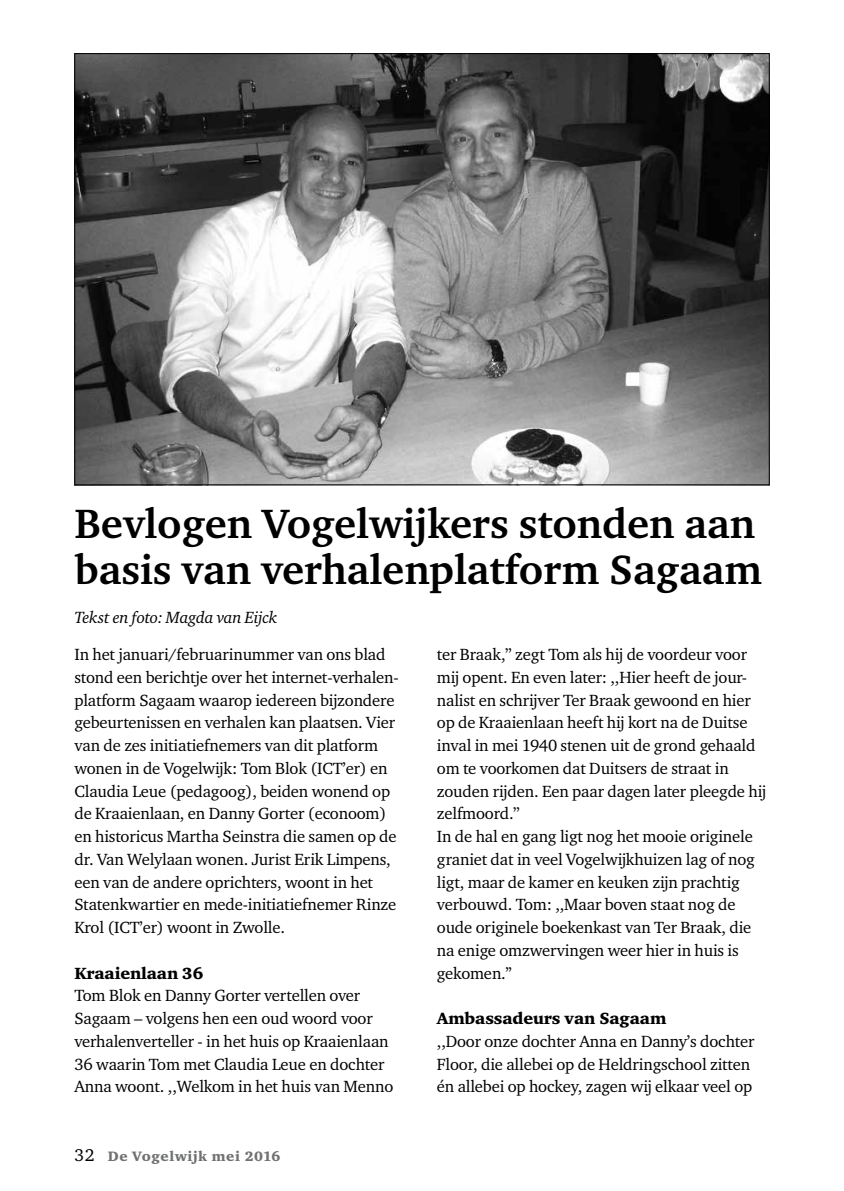
<style>
.page{position:relative;width:844px;height:1191px;background:#fff}
.page>*{position:absolute;margin:0;border:0;box-sizing:border-box;transform-origin:0 0}
.t1{font:700 42px/45.5px "Charter ITC";color:#000}
.t2{font:16.62px/22.8px "Charter ITC";letter-spacing:-.01em;color:#000}
.t3{font:16.62px "Charter ITC Blac";letter-spacing:-.01em;color:#000}
.t4{font:italic 16.62px "Charter ITC";letter-spacing:-.01em;color:#000}
.t5{font:14px "Charter ITC Blac";letter-spacing:.04em;color:#707172}
.s1{font-family:"Charter ITC";font-size:17.5px;color:#000}
</style>
<div class="page">
<img style="left:76px;top:55px;width:691px;height:428px">
<h1 class="t1" style="left:74px;top:500px;width:689px">Bevlogen Vogelwijkers stonden aan basis van verhalenplatform Sagaam</h1>
<p class="t4" style="left:74px;top:607px;width:204px">Tekst en foto: Magda van Eijck</p>
<p class="t2" style="left:437px;top:642px;width:331px">ter Braak,” zegt Tom als hij de voordeur voor mij opent. En even later: ,,Hier heeft de jour&shy;nalist en schrijver Ter Braak gewoond en hier op de Kraaienlaan heeft hij kort na de Duitse inval in mei 1940 stenen uit de grond gehaald om te voorkomen dat Duitsers de straat in zouden rijden. Een paar dagen later pleegde hij zelfmoord.”<br>In de hal en gang ligt nog het mooie originele graniet dat in veel Vogelwijkhuizen lag of nog ligt, maar de kamer en keuken zijn prachtig verbouwd. Tom: ,,Maar boven staat nog de oude originele boekenkast van Ter Braak, die na enige omzwervingen weer hier in huis is gekomen.’’</p>
<p class="t3" style="left:437px;top:1008px;width:231px">Ambassadeurs van Sagaam</p>
<p class="t2" style="left:437px;top:1029px;width:319px">,,Door onze dochter Anna en Danny’s dochter<br>Floor, die allebei op de Heldringschool zitten én allebei op hockey, zagen wij elkaar veel op</p>
<p class="t2" style="left:74px;top:642px;width:326px">In het januari/februarinummer van ons blad stond een berichtje over het internet-verhalen&shy;platform Sagaam waarop iedereen bijzondere gebeurtenissen en verhalen kan plaatsen. Vier van de zes initiatiefnemers van dit platform wonen in de Vogelwijk: Tom Blok (ICT’er) en Claudia Leue (pedagoog), beiden wonend op de Kraaienlaan, en Danny Gorter (econoom) en historicus Martha Seinstra die samen op de dr. Van Welylaan wonen. Jurist Erik Limpens, een van de andere oprichters, woont in het Statenkwartier en mede-initiatiefnemer Rinze Krol (ICT’er) woont in Zwolle.</p>
<p class="t3" style="left:74px;top:962px;width:130px">Kraaienlaan 36</p>
<p class="t2" style="left:74px;top:983px;width:320px">Tom Blok en Danny Gorter vertellen over Sagaam – volgens hen een oud woord voor verhalenverteller - in het huis op Kraaienlaan 36 waarin Tom met Claudia Leue en dochter Anna woont. ,,Welkom in het huis van Menno</p>
<p class="t5" style="left:74px;top:1147px;width:207px"><span class="s1">32</span> De Vogelwijk mei 2016</p>
</div>
